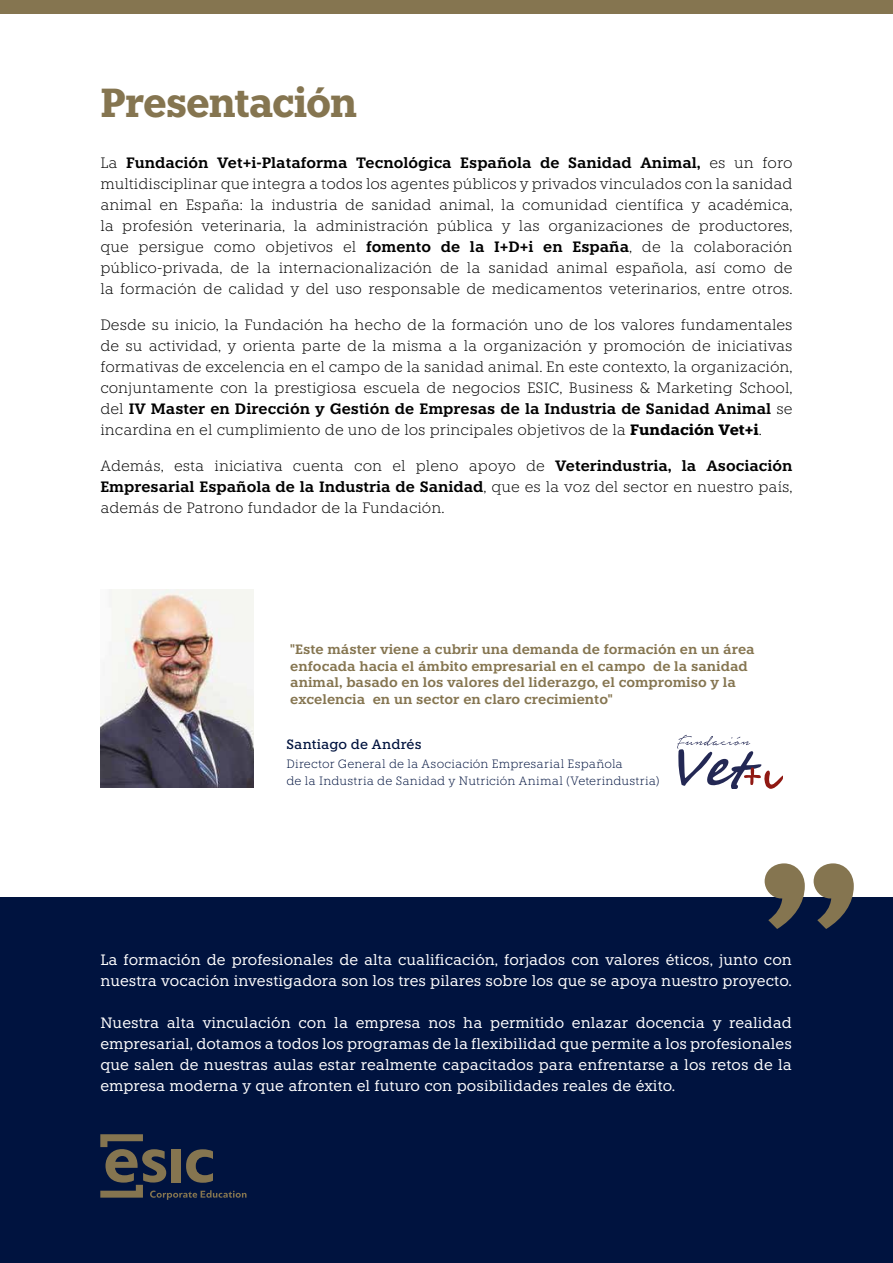
<style>
.page{position:relative;width:893px;height:1263px;background:#fff}
.page>*{position:absolute;margin:0;border:0;box-sizing:border-box;transform-origin:0 0}
.t1{font:700 40.5px "Knile";letter-spacing:-.03em;color:#857550;scale:.95 1}
.t2{font:300 15px/21px "Knile";color:#000;text-align:justify}
.t3{font:15px/21px "Knile";color:#fff}
.t4{font:600 13.5px/16.5px "Knile";color:#857550}
.t5{font:500 13.5px "Knile";letter-spacing:.005em;color:#00133f}
.t6{font:300 12px/16.5px "Knile";letter-spacing:.01em;color:#00133f}
.s1{font-weight:600}
.s2{font-weight:700}
</style>
<div class="page">
<div style="left:0;top:0;width:893px;height:14px;background:#857550"></div>
<div style="left:0;top:897px;width:893px;height:366px;background:#00133f"></div>
<svg style="left:765px;top:863px;width:89px;height:66px"></svg>
<img style="left:100px;top:590px;width:153px;height:197px">
<svg style="left:100px;top:1134px;width:146px;height:66px"></svg>
<svg style="left:677px;top:735px;width:105px;height:54px"></svg>
<h1 class="t1" style="left:100px;top:77px;width:272px">Presentación</h1>
<p class="t2" style="left:100px;top:152px;width:694px">La <span class="s1">Fundación Vet+i-Plataforma Tecnológica Española de Sanidad Animal,</span> es un foro multidisciplinar que integra a todos los agentes públicos y privados vinculados con la sanidad animal en España: la industria de sanidad animal, la comunidad científica y académica, la profesión veterinaria, la administración pública y las organizaciones de productores, que persigue como objetivos el <span class="s1">fomento de la I+D+i en España</span>, de la colaboración público-privada, de la internacionalización de la sanidad animal española, así como de la formación de calidad y del uso responsable de medicamentos veterinarios, entre otros.</p>
<p class="t2" style="left:100px;top:314px;width:694px">Desde su inicio, la Fundación ha hecho de la formación uno de los valores fundamentales de su actividad, y orienta parte de la misma a la organización y promoción de iniciativas formativas de excelencia en el campo de la sanidad animal. En este contexto, la organización, conjuntamente con la prestigiosa escuela de negocios ESIC, Business &amp; Marketing School, del <span class="s1">IV Master en Dirección y Gestión de Empresas de la Industria de Sanidad Animal</span> se incardina en el cumplimiento de uno de los principales objetivos de la <span class="s2">Fundación Vet+i</span>.</p>
<p class="t2" style="left:100px;top:455px;width:694px">Además, esta iniciativa cuenta con el pleno apoyo de <span class="s1">Veterindustria, la Asociación Empresarial Española de la Industria de Sanidad</span>, que es la voz del sector en nuestro país, además de Patrono fundador de la Fundación.</p>
<p class="t4" style="left:290px;top:641px;width:466px">"Este máster viene a cubrir una demanda de formación en un área enfocada hacia el ámbito empresarial en el campo de la sanidad animal, basado en los valores del liderazgo, el compromiso y la excelencia en un sector en claro crecimiento"</p>
<p class="t5" style="left:287px;top:736px;width:137px">Santiago de Andrés</p>
<p class="t6" style="left:287px;top:756px;width:375px">Director General de la Asociación Empresarial Española<br>de la Industria de Sanidad y Nutrición Animal (Veterindustria)</p>
<p class="t3" style="left:100px;top:949px;width:693px">La formación de profesionales de alta cualificación, forjados con valores éticos, junto con nuestra vocación investigadora son los tres pilares sobre los que se apoya nuestro proyecto.</p>
<p class="t3" style="left:100px;top:1012px;width:693px;text-align:justify">Nuestra alta vinculación con la empresa nos ha permitido enlazar docencia y realidad empresarial, dotamos a todos los programas de la flexibilidad que permite a los profesionales que salen de nuestras aulas estar realmente capacitados para enfrentarse a los retos de la empresa moderna y que afronten el futuro con posibilidades reales de éxito.</p>
</div>
